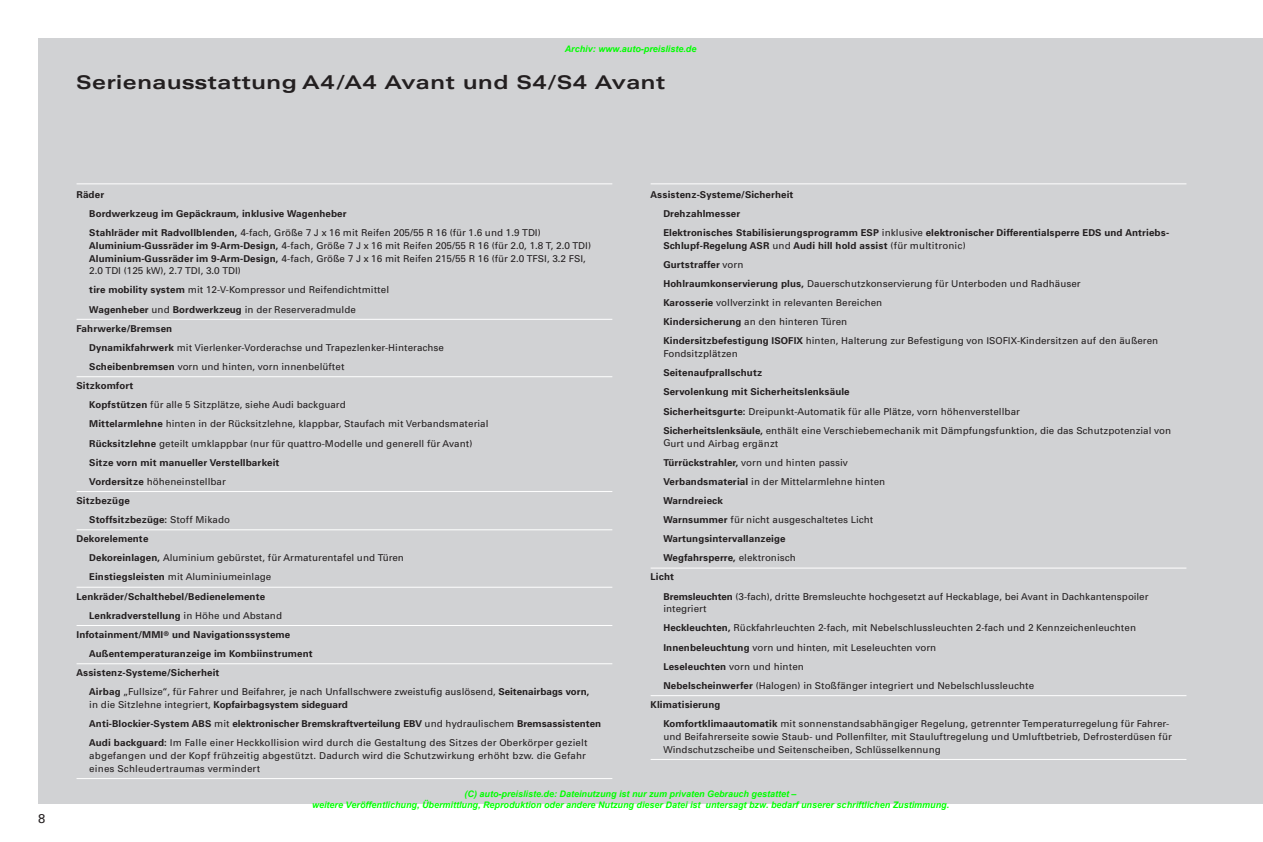
<style>
.page{position:relative;width:1263px;height:842px;background:#fff}
.page>*{position:absolute;margin:0;border:0;box-sizing:border-box;transform-origin:0 0}
.t1{font:700 19.5px "Audi Sans Ext";letter-spacing:.03em;color:#231f20}
.t2{font:12.75px "Audi Sans";color:#231f20}
.t3{font:9.75px/19.2px "Audi Sans";color:#231f20}
.t4{font:700 9.75px/19.2px "Audi Sans";letter-spacing:.01em;color:#231f20}
.t5{font:italic 700 9px/10.8px "Arial";color:#0f0;text-align:center}
.s1{font-weight:400}
.s2{font-weight:700}
</style>
<div class="page">
<div style="left:38px;top:38px;width:1225px;height:766px;background:#d1d2d4"></div>
<hr style="left:651px;top:568px;width:535px;height:1px;background:#fff">
<hr style="left:651px;top:695px;width:535px;height:1px;background:#fff">
<hr style="left:651px;top:759px;width:535px;height:1px;background:#fff">
<hr style="left:651px;top:183px;width:535px;height:1px;background:#fff">
<hr style="left:77px;top:319px;width:535px;height:1px;background:#fff">
<hr style="left:77px;top:376px;width:535px;height:1px;background:#fff">
<hr style="left:77px;top:491px;width:535px;height:1px;background:#fff">
<hr style="left:77px;top:529px;width:535px;height:1px;background:#fff">
<hr style="left:77px;top:587px;width:535px;height:1px;background:#fff">
<hr style="left:77px;top:625px;width:535px;height:1px;background:#fff">
<hr style="left:77px;top:663px;width:535px;height:1px;background:#fff">
<hr style="left:77px;top:778px;width:535px;height:1px;background:#fff">
<hr style="left:77px;top:183px;width:535px;height:1px;background:#fff">
<p class="t5" style="left:565px;top:44px;width:133px">Archiv: www.auto-preisliste.de</p>
<h1 class="t1" style="left:77px;top:75px;width:590px">Serienausstattung A4/A4 Avant und S4/S4 Avant</h1>
<h2 class="t2" style="left:38px;top:814px;width:9px">8</h2>
<p class="t4" style="left:89px;top:186px;width:453px;text-indent:-13px">Räder<br>Bordwerkzeug im Gepäckraum, inklusive Wagenheber<br>Stahlräder mit Radvollblenden, <span class="s1">4-fach, Größe 7 J x 16 mit Reifen 205/55 R 16 (für 1.6 und 1.9 TDI)</span></p>
<p class="t3" style="left:89px;top:240px;width:503px;line-height:12.8px"><span class="s2">Aluminium-Gussräder im 9-Arm-Design,</span> 4-fach, Größe 7 J x 16 mit Reifen 205/55 R 16 (für 2.0, 1.8 T, 2.0 TDI)<br><span class="s2">Aluminium-Gussräder im 9-Arm-Design,</span> 4-fach, Größe 7 J x 16 mit Reifen 215/55 R 16 (für 2.0 TFSI, 3.2 FSI,<br>2.0 TDI (125 kW), 2.7 TDI, 3.0 TDI)</p>
<p class="t3" style="left:89px;top:281px;width:301px"><span class="s2">tire mobility system</span> mit 12-V-Kompressor und Reifendichtmittel</p>
<p class="t3" style="left:89px;top:300px;width:268px"><span class="s2">Wagenheber</span> und <span class="s2">Bordwerkzeug</span> in der Reserveradmulde</p>
<p class="t4" style="left:77px;top:319px;width:97px">Fahrwerke/Bremsen</p>
<p class="t3" style="left:89px;top:339px;width:356px"><span class="s2">Dynamikfahrwerk</span> mit Vierlenker-Vorderachse und Trapezlenker-Hinterachse</p>
<p class="t3" style="left:89px;top:358px;width:257px"><span class="s2">Scheibenbremsen</span> vorn und hinten, vorn innenbelüftet</p>
<p class="t4" style="left:77px;top:377px;width:58px">Sitzkomfort</p>
<p class="t3" style="left:89px;top:396px;width:258px"><span class="s2">Kopfstützen</span> für alle 5 Sitzplätze, siehe Audi backguard</p>
<p class="t3" style="left:89px;top:415px;width:401px"><span class="s2">Mittelarmlehne</span> hinten in der Rücksitzlehne, klappbar, Staufach mit Verbandsmaterial</p>
<p class="t3" style="left:89px;top:434px;width:385px"><span class="s2">Rücksitzlehne</span> geteilt umklappbar (nur für quattro-Modelle und generell für Avant)</p>
<p class="t4" style="left:89px;top:453px;width:192px">Sitze vorn mit manueller Verstellbarkeit</p>
<p class="t3" style="left:89px;top:473px;width:138px"><span class="s2">Vordersitze</span> höheneinstellbar</p>
<p class="t4" style="left:77px;top:492px;width:55px">Sitzbezüge</p>
<p class="t4" style="left:89px;top:511px;width:142px">Stoffsitzbezüge: <span class="s1">Stoff Mikado</span></p>
<p class="t4" style="left:77px;top:530px;width:73px">Dekorelemente</p>
<p class="t3" style="left:89px;top:549px;width:316px"><span class="s2">Dekoreinlagen,</span> Aluminium gebürstet, für Armaturentafel und Türen</p>
<p class="t3" style="left:89px;top:568px;width:184px"><span class="s2">Einstiegsleisten</span> mit Aluminiumeinlage</p>
<p class="t4" style="left:77px;top:587px;width:190px">Lenkräder/Schalthebel/Bedienelemente</p>
<p class="t4" style="left:89px;top:606px;width:194px">Lenkradverstellung <span class="s1">in Höhe und Abstand</span></p>
<p class="t4" style="left:77px;top:626px;width:215px">Infotainment/MMI<sup>®</sup> und Navigationssysteme</p>
<p class="t4" style="left:89px;top:645px;width:225px">Außentemperaturanzeige im Kombiinstrument</p>
<p class="t4" style="left:77px;top:664px;width:144px">Assistenz-Systeme/Sicherheit</p>
<p class="t3" style="left:89px;top:683px;width:502px"><span class="s2">Airbag</span> „Fullsize“, für Fahrer und Beifahrer, je nach Unfallschwere zweistufig auslösend, <span class="s2">Seitenairbags vorn,</span></p>
<p class="t3" style="left:89px;top:696px;width:513px">in die Sitzlehne integriert, <span class="s2">Kopfairbagsystem sideguard<br>Anti-Blockier-System ABS</span> mit <span class="s2">elektronischer Bremskraftverteilung EBV</span> und hydraulischem <span class="s2">Bremsassistenten<br>Audi backguard:</span> Im Falle einer Heckkollision wird durch die Gestaltung des Sitzes der Oberkörper gezielt</p>
<p class="t3" style="left:89px;top:750px;width:498px;line-height:12.8px">abgefangen und der Kopf frühzeitig abgestützt. Dadurch wird die Schutzwirkung erhöht bzw. die Gefahr eines Schleudertraumas vermindert</p>
<p class="t4" style="left:663px;top:186px;width:507px;text-indent:-13px">Assistenz-Systeme/Sicherheit<br>Drehzahlmesser<br>Elektronisches Stabilisierungsprogramm ESP <span class="s1">inklusive</span> elektronischer Differentialsperre EDS und Antriebs-</p>
<p class="t3" style="left:663px;top:237px;width:496px"><span class="s2">Schlupf-Regelung ASR</span> und <span class="s2">Audi hill hold assist</span> (für multitronic)<br><span class="s2">Gurtstraffer</span> vorn<br><span class="s2">Hohlraumkonservierung plus,</span> Dauerschutzkonservierung für Unterboden und Radhäuser<br><span class="s2">Karosserie</span> vollverzinkt in relevanten Bereichen<br><span class="s2">Kindersicherung</span> an den hinteren Türen<br><span class="s2">Kindersitzbefestigung ISOFIX</span> hinten, Halterung zur Befestigung von ISOFIX-Kindersitzen auf den äußeren</p>
<p class="t3" style="left:663px;top:345px;width:76px">Fondsitzplätzen</p>
<p class="t3" style="left:663px;top:364px;width:509px"><span class="s2">Seitenaufprallschutz<br>Servolenkung mit Sicherheitslenksäule<br>Sicherheitsgurte:</span> Dreipunkt-Automatik für alle Plätze, vorn höhenverstellbar<br><span class="s2">Sicherheitslenksäule,</span> enthält eine Verschiebemechanik mit Dämpfungsfunktion, die das Schutzpotenzial von</p>
<p class="t3" style="left:663px;top:434px;width:117px">Gurt und Airbag ergänzt</p>
<p class="t3" style="left:663px;top:453px;width:186px"><span class="s2">Türrückstrahler,</span> vorn und hinten passiv</p>
<p class="t3" style="left:663px;top:473px;width:223px"><span class="s2">Verbandsmaterial</span> in der Mittelarmlehne hinten</p>
<p class="t4" style="left:663px;top:492px;width:61px">Warndreieck</p>
<p class="t3" style="left:663px;top:511px;width:212px"><span class="s2">Warnsummer</span> für nicht ausgeschaltetes Licht</p>
<p class="t4" style="left:663px;top:530px;width:124px">Wartungsintervallanzeige</p>
<p class="t4" style="left:663px;top:549px;width:134px">Wegfahrsperre, <span class="s1">elektronisch</span></p>
<p class="t4" style="left:651px;top:568px;width:25px">Licht</p>
<p class="t3" style="left:663px;top:587px;width:487px"><span class="s2">Bremsleuchten</span> (3-fach), dritte Bremsleuchte hochgesetzt auf Heckablage, bei Avant in Dachkantenspoiler</p>
<p class="t3" style="left:663px;top:600px;width:45px">integriert</p>
<p class="t3" style="left:663px;top:619px;width:474px"><span class="s2">Heckleuchten,</span> Rückfahrleuchten 2-fach, mit Nebelschlussleuchten 2-fach und 2 Kennzeichenleuchten</p>
<p class="t3" style="left:663px;top:638px;width:274px"><span class="s2">Innenbeleuchtung</span> vorn und hinten, mit Leseleuchten vorn</p>
<p class="t3" style="left:663px;top:657px;width:142px"><span class="s2">Leseleuchten</span> vorn und hinten</p>
<p class="t3" style="left:663px;top:677px;width:372px"><span class="s2">Nebelscheinwerfer</span> (Halogen) in Stoßfänger integriert und Nebelschlussleuchte</p>
<p class="t4" style="left:651px;top:696px;width:71px">Klimatisierung</p>
<p class="t3" style="left:663px;top:715px;width:507px"><span class="s2">Komfortklimaautomatik</span> mit sonnenstandsabhängiger Regelung, getrennter Temperaturregelung für Fahrer-</p>
<p class="t3" style="left:663px;top:731px;width:510px;line-height:12.8px">und Beifahrerseite sowie Staub- und Pollenfilter, mit Stauluftregelung und Umluftbetrieb, Defrosterdüsen für<br>Windschutzscheibe und Seitenscheiben, Schlüsselkennung</p>
<p class="t5" style="left:312px;top:789px;width:639px">(C) auto-preisliste.de: Dateinutzung ist nur zum privaten Gebrauch gestattet –<br>weitere Veröffentlichung, Übermittlung, Reproduktion oder andere Nutzung dieser Datei ist untersagt bzw. bedarf unserer schriftlichen Zustimmung.</p>
</div>
